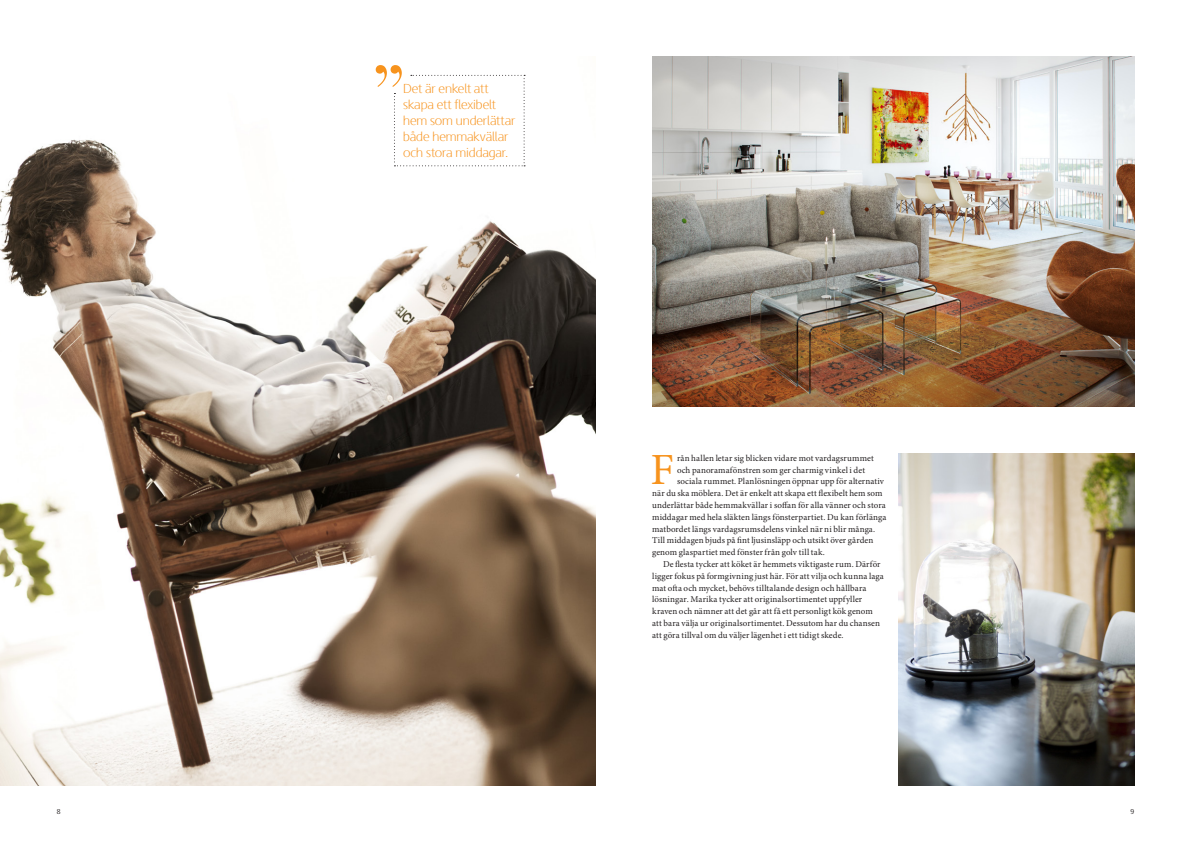
<style>
.page{position:relative;width:1191px;height:842px;background:#fff}
.page>*{position:absolute;margin:0;border:0;box-sizing:border-box;transform-origin:0 0}
.Bröd{font:80px "Didot";color:#f7931d}
.Bröd-2{font:44.6px "Minion Pro";color:#f7931d}
.ingress{font:300 13px/16px "Skanska Sans Pro";letter-spacing:-.01em;color:#f7931d}
.Bröd-3{font:9px "Minion Pro";letter-spacing:.01em;color:#231f20}
.Bröd__indrag{font:9px/11.8px "Minion Pro";letter-spacing:.01em;color:#231f20}
.t1{font:7px "Skanska Sans Pro";color:#231f20}
</style>
<div class="page">
<img style="left:0;top:74px;width:595px;height:711px">
<img style="left:652px;top:57px;width:482px;height:350px">
<img style="left:899px;top:454px;width:235px;height:331px">
<svg style="left:394px;top:75px;width:131px;height:91px"></svg>
<p class="Bröd" style="left:371px;top:48px;width:37px">”</p>
<p class="ingress" style="left:403px;top:81px;width:114px">Det är enkelt att skapa ett flexibelt hem som underlättar både hemmakvällar och stora middagar.</p>
<p class="Bröd-3" style="left:677px;top:452px;width:198px">rån hallen letar sig blicken vidare mot vardagsrummet</p>
<p class="Bröd-3" style="left:677px;top:464px;width:189px">och panoramafönstren som ger charmig vinkel i det</p>
<p class="Bröd-3" style="left:677px;top:475px;width:208px">sociala rummet. Planlösningen öppnar upp för alternativ</p>
<p class="Bröd-3" style="left:652px;top:487px;width:232px">när du ska möblera. Det är enkelt att skapa ett flexibelt hem som</p>
<p class="Bröd-3" style="left:652px;top:499px;width:235px">underlättar både hemmakvällar i soffan för alla vänner och stora</p>
<p class="Bröd-3" style="left:652px;top:511px;width:236px">middagar med hela släkten längs fönsterpartiet. Du kan förlänga</p>
<p class="Bröd-3" style="left:652px;top:523px;width:224px">matbordet längs vardagsrumsdelens vinkel när ni blir många.</p>
<p class="Bröd-3" style="left:652px;top:534px;width:222px">Till middagen bjuds på fint ljusinsläpp och utsikt över gården</p>
<p class="Bröd-3" style="left:652px;top:546px;width:174px">genom glaspartiet med fönster från golv till tak.</p>
<p class="Bröd__indrag" style="left:652px;top:558px;width:233px;text-indent:11px">De flesta tycker att köket är hemmets viktigaste rum. Därför ligger fokus på formgivning just här. För att vilja och kunna laga mat ofta och mycket, behövs tilltalande design och hållbara lösningar. Marika tycker att originalsortimentet uppfyller kraven och nämner att det går att få ett personligt kök genom att bara välja ur originalsortimentet. Dessutom har du chansen att göra tillval om du väljer lägenhet i ett tidigt skede.</p>
<p class="Bröd-2" style="left:650px;top:440px;width:25px">F</p>
<p class="t1" style="left:57px;top:807px;width:5px">8</p>
<p class="t1" style="left:1130px;top:807px;width:5px">9</p>
</div>
